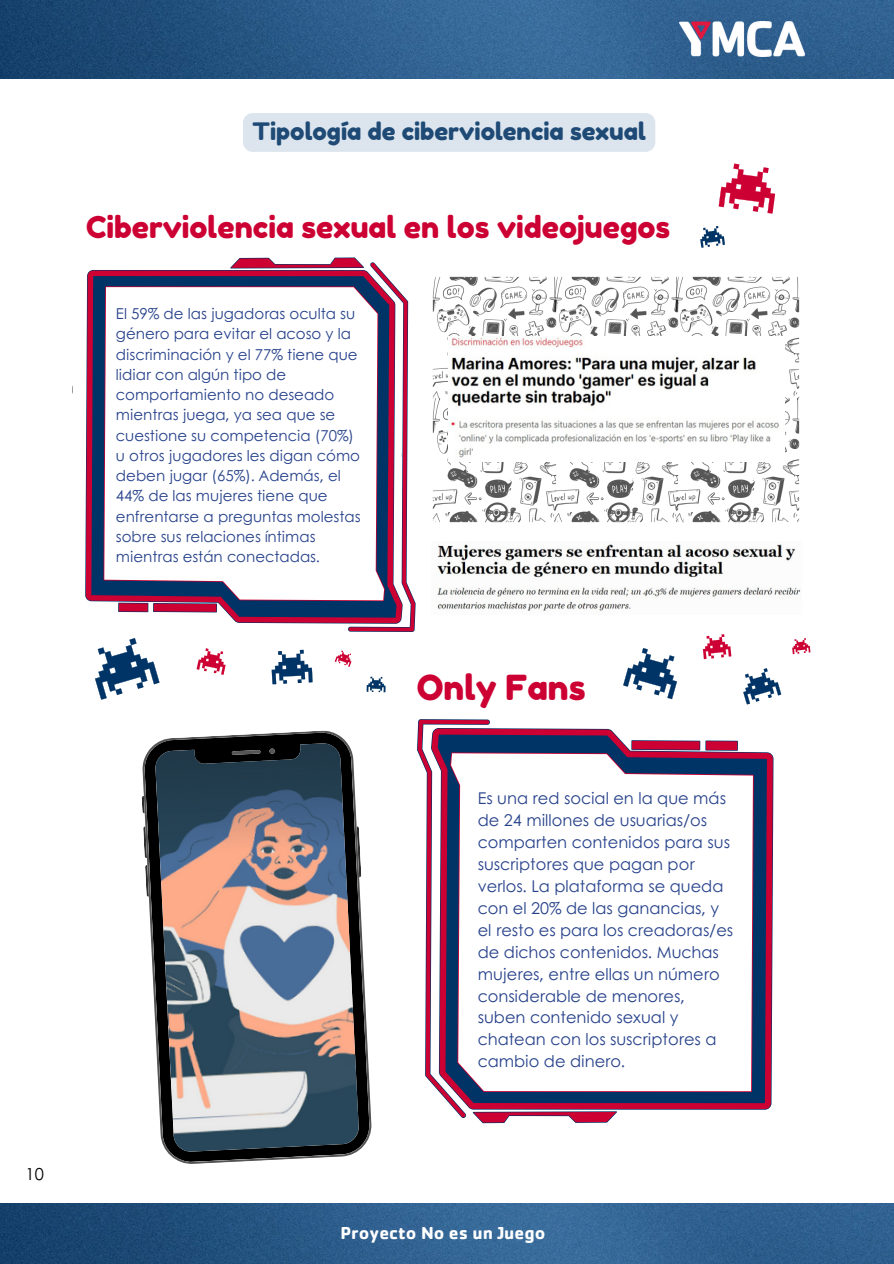
<style>
.page{position:relative;width:894px;height:1264px;background:#fff}
.page>*{position:absolute;margin:0;border:0;box-sizing:border-box;transform-origin:0 0}
.t1{font:34.5px "Fredoka One";color:#c03}
.t2{font:30px "Fredoka One";color:#c03}
.t3{font:24px "Fredoka One";color:#1e4a75}
.t4{font:700 18px "Cachet Std";color:#fff}
.t5{font:16.5px "Century Gothic";color:#000}
.t6{font:16.2px/21.9px "Century Gothic";color:#27428b}
.t7{font:15px/20.2px "Century Gothic";color:#27428b}
</style>
<div class="page">
<img style="left:0;top:1203px;width:893px;height:60px">
<img style="left:0;top:0;width:893px;height:79px">
<img style="left:679px;top:22px;width:125px;height:35px">
<img style="left:437px;top:541px;width:363px;height:70px">
<img style="left:557px;top:276px;width:117px;height:61px">
<img style="left:432px;top:276px;width:125px;height:121px">
<img style="left:674px;top:276px;width:126px;height:121px">
<svg style="left:700px;top:226px;width:24px;height:22px"></svg>
<svg style="left:743px;top:668px;width:38px;height:36px"></svg>
<svg style="left:718px;top:163px;width:56px;height:51px"></svg>
<img style="left:557px;top:462px;width:117px;height:61px">
<img style="left:432px;top:397px;width:125px;height:126px">
<img style="left:674px;top:397px;width:126px;height:126px">
<img style="left:448px;top:337px;width:336px;height:125px">
<svg style="left:616px;top:752px;width:156px;height:357px;background:#bf0538"></svg>
<svg style="left:417px;top:719px;width:199px;height:403px"></svg>
<svg style="left:437px;top:734px;width:329px;height:369px;background:#504873"></svg>
<svg style="left:451px;top:753px;width:301px;height:338px"></svg>
<svg style="left:271px;top:649px;width:41px;height:35px"></svg>
<svg style="left:792px;top:638px;width:18px;height:16px"></svg>
<svg style="left:623px;top:648px;width:54px;height:51px"></svg>
<svg style="left:702px;top:634px;width:29px;height:25px"></svg>
<svg style="left:142px;top:730px;width:230px;height:434px;background:#7f8085"></svg>
<svg style="left:86px;top:270px;width:145px;height:332px;background:#ba1141"></svg>
<svg style="left:231px;top:258px;width:184px;height:373px"></svg>
<svg style="left:91px;top:276px;width:305px;height:341px;background:#493e6b"></svg>
<svg style="left:104px;top:287px;width:280px;height:313px"></svg>
<svg style="left:334px;top:650px;width:17px;height:17px"></svg>
<svg style="left:366px;top:676px;width:19px;height:16px"></svg>
<svg style="left:95px;top:638px;width:64px;height:61px"></svg>
<svg style="left:196px;top:648px;width:29px;height:27px"></svg>
<div style="left:243px;top:113px;width:412px;height:39px;background:#dce5ee"></div>
<p class="t3" style="left:252px;top:117px;width:394px">Tipología de ciberviolencia sexual</p>
<p class="t2" style="left:86px;top:209px;width:585px">Ciberviolencia sexual en los videojuegos</p>
<p class="t7" style="left:116px;top:303px;width:246px">El 59% de las jugadoras oculta su género para evitar el acoso y la discriminación y el 77% tiene que lidiar con algún tipo de comportamiento no deseado mientras juega, ya sea que se cuestione su competencia (70%) u otros jugadores les digan cómo deben jugar (65%). Además, el<br>44% de las mujeres tiene que enfrentarse a preguntas molestas sobre sus relaciones íntimas mientras están conectadas.</p>
<p class="t5" style="left:26px;top:1161px;width:20px">10</p>
<p class="t1" style="left:416px;top:666px;width:170px">Only Fans</p>
<p class="t6" style="left:477px;top:786px;width:257px">Es una red social en la que más de 24 millones de usuarias/os comparten contenidos para sus suscriptores que pagan por verlos. La plataforma se queda con el 20% de las ganancias, y el resto es para los creadoras/es de dichos contenidos. Muchas mujeres, entre ellas un número considerable de menores, suben contenido sexual y chatean con los suscriptores a cambio de dinero.</p>
<p class="t4" style="left:340px;top:1226px;width:206px">Proyecto No es un Juego</p>
</div>
